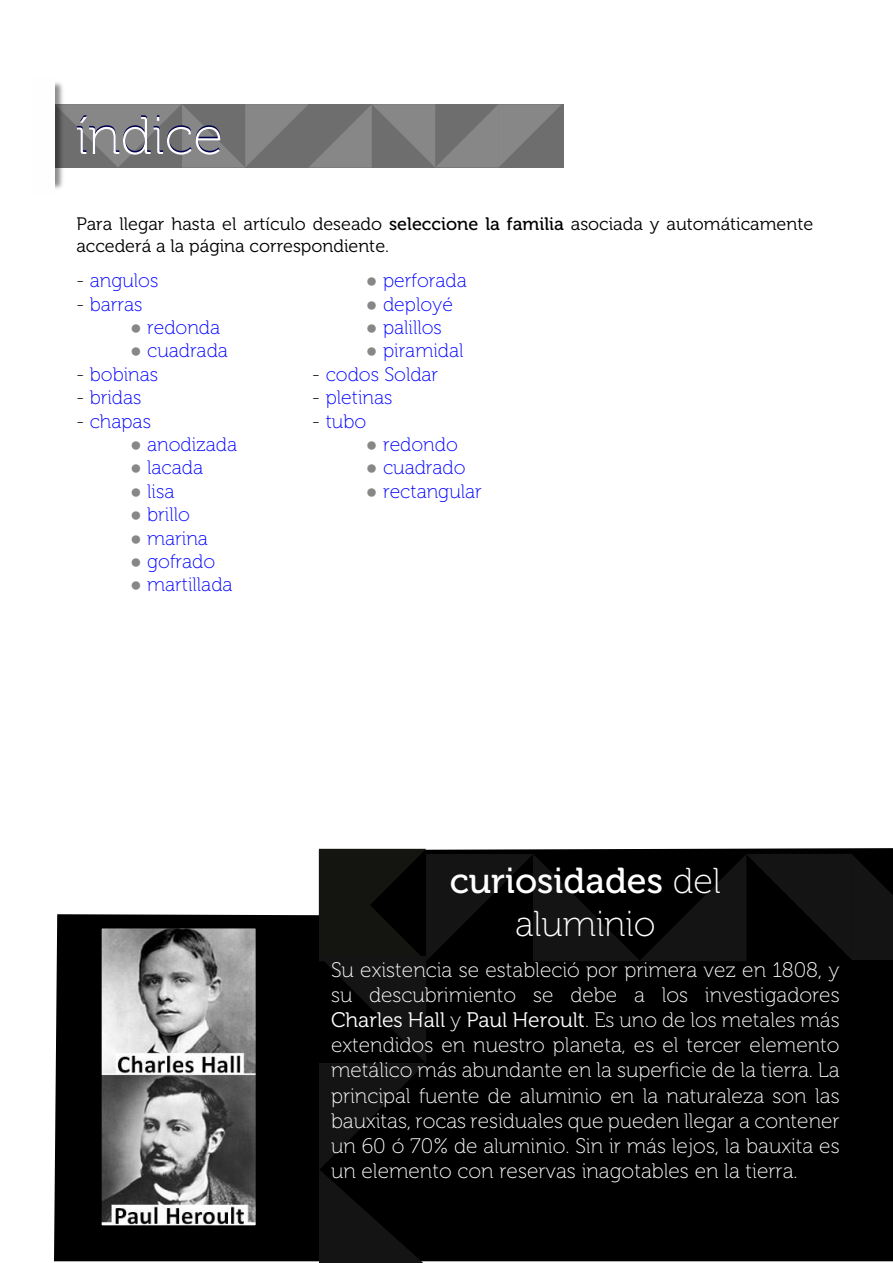
<style>
.page{position:relative;width:893px;height:1263px;background:#fff}
.page>*{position:absolute;margin:0;border:0;box-sizing:border-box;transform-origin:0 0}
.t1{font:52.95px "Museo 100";color:#fff;scale:1.04 1}
.t2{font:36px "Museo 500";color:#fff}
.t3{font:36px "Museo 100";color:#fff}
.t4{font:21px/25.2px "Museo 100";color:#fff}
.t5{font:21px "Museo 300";color:#fff}
.t6{font:19.5px "Museo 100";color:#00f}
.t7{font:18px/21.6px "Museo 300";color:#000}
.s1{font-family:"Museo 500"}
.s2{color:#000}
.s3{font-family:"Arial";color:#878787}
.s4{font-family:"Museo 100"}
</style>
<div class="page">
<svg style="left:54px;top:848px;width:839px;height:413px;fill:#000"></svg>
<img style="left:103px;top:929px;width:152px;height:295px">
<div style="left:99px;top:925px;width:160px;height:303px;border:3px solid #000"></div>
<svg style="left:319px;top:849px;width:574px;height:414px;background:#050505"></svg>
<svg style="left:66px;top:104px;width:496px;height:64px;background:#767679"></svg>
<img style="left:55px;top:82px;width:11px;height:107px">
<h1 class="t1" style="left:75px;top:114px;width:144px">índice</h1>
<p class="t7" style="left:76px;top:215px;width:738px">Para llegar hasta el artículo deseado <span class="s1">seleccione la familia</span> asociada y automáticamente accederá a la página correspondiente.</p>
<p class="t6" style="left:76px;top:273px;width:84px"><span class="s2">-</span> angulos</p>
<p class="t6" style="left:76px;top:296px;width:68px"><span class="s2">-</span> barras</p>
<p class="t6" style="left:130px;top:319px;width:92px"><span class="s3">●</span> redonda</p>
<p class="t6" style="left:130px;top:343px;width:99px"><span class="s3">●</span> cuadrada</p>
<p class="t6" style="left:76px;top:366px;width:84px"><span class="s2">-</span> bobinas</p>
<p class="t6" style="left:76px;top:390px;width:67px"><span class="s2">-</span> bridas</p>
<p class="t6" style="left:76px;top:413px;width:76px"><span class="s2">-</span> chapas</p>
<p class="t6" style="left:130px;top:436px;width:109px"><span class="s3">●</span> anodizada</p>
<p class="t6" style="left:130px;top:460px;width:75px"><span class="s3">●</span> lacada</p>
<p class="t6" style="left:130px;top:483px;width:46px"><span class="s3">●</span> lisa</p>
<p class="t6" style="left:130px;top:507px;width:61px"><span class="s3">●</span> brillo</p>
<p class="t6" style="left:130px;top:530px;width:79px"><span class="s3">●</span> marina</p>
<p class="t6" style="left:130px;top:553px;width:87px"><span class="s3">●</span> gofrado</p>
<p class="t6" style="left:130px;top:577px;width:104px"><span class="s3">●</span> martillada</p>
<p class="t6" style="left:366px;top:273px;width:102px"><span class="s3">●</span> perforada</p>
<p class="t6" style="left:366px;top:296px;width:89px"><span class="s3">●</span> deployé</p>
<p class="t6" style="left:366px;top:319px;width:78px"><span class="s3">●</span> palillos</p>
<p class="t6" style="left:366px;top:343px;width:99px"><span class="s3">●</span> piramidal</p>
<p class="t6" style="left:312px;top:366px;width:128px"><span class="s2">-</span> codos Soldar</p>
<p class="t6" style="left:312px;top:390px;width:82px"><span class="s2">-</span> pletinas</p>
<p class="t6" style="left:312px;top:413px;width:56px"><span class="s2">-</span> tubo</p>
<p class="t6" style="left:366px;top:436px;width:93px"><span class="s3">●</span> redondo</p>
<p class="t6" style="left:366px;top:460px;width:101px"><span class="s3">●</span> cuadrado</p>
<p class="t6" style="left:366px;top:483px;width:117px"><span class="s3">●</span> rectangular</p>
<h2 class="t2" style="left:450px;top:866px;width:273px">curiosidades <span class="s4">del</span></h2>
<h2 class="t3" style="left:515px;top:909px;width:142px">aluminio</h2>
<p class="t4" style="left:331px;top:959px;width:510px">Su existencia se estableció por primera vez en 1808, y su descubrimiento se debe a los investigadores</p>
<p class="t5" style="left:331px;top:1011px;width:510px">Charles Hall <span class="s4">y</span> Paul Heroult<span class="s4">. Es uno de los metales más</span></p>
<p class="t4" style="left:331px;top:1034px;width:510px;text-align:justify">extendidos en nuestro planeta, es el tercer elemento metálico más abundante en la superficie de la tierra. La principal fuente de aluminio en la naturaleza son las bauxitas, rocas residuales que pueden llegar a contener un 60 ó 70% de aluminio. Sin ir más lejos, la bauxita es un elemento con reservas inagotables en la tierra.</p>
</div>
